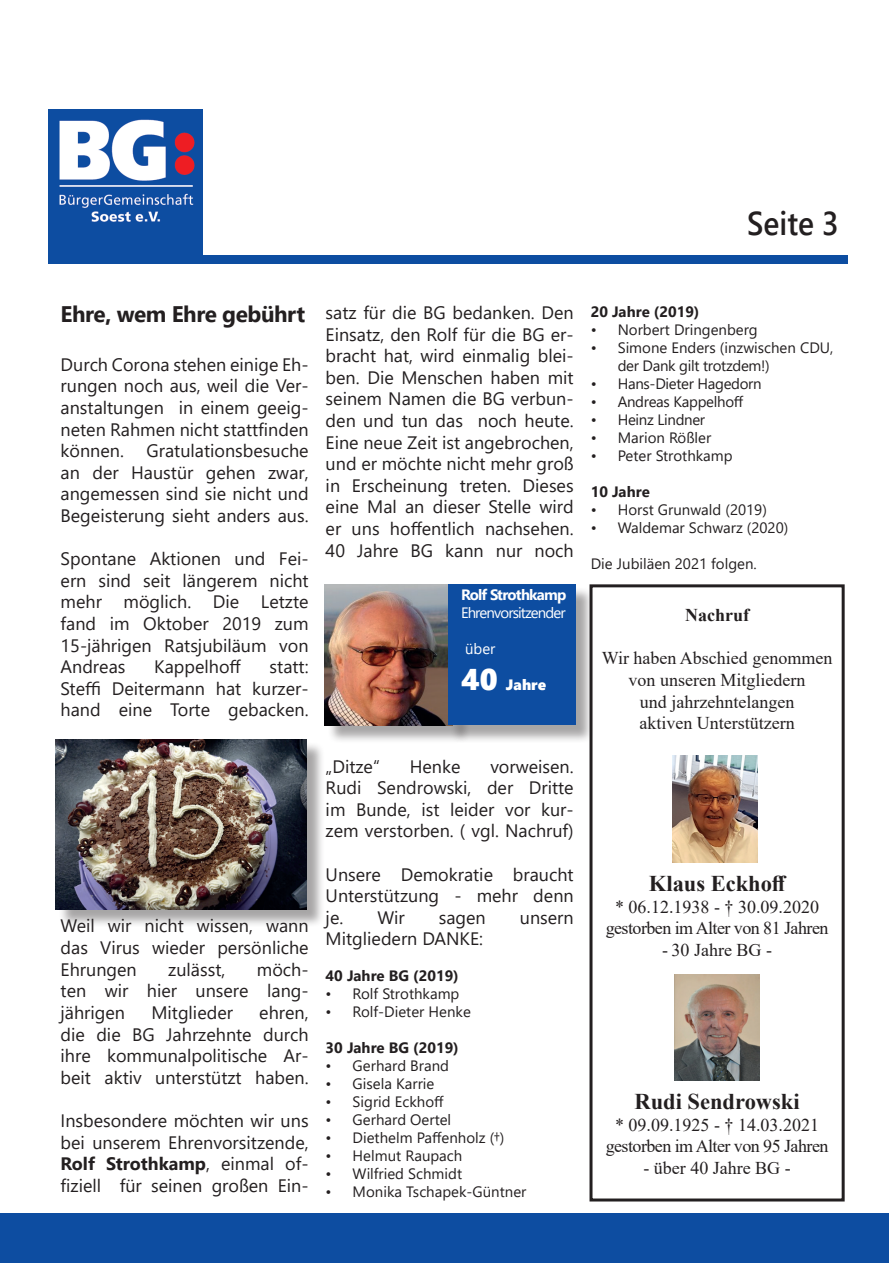
<style>
.page{position:relative;width:893px;height:1263px;background:#fff}
.page>*{position:absolute;margin:0;border:0;box-sizing:border-box;transform-origin:0 0}
.t1{font:600 33px "Segoe UI";color:#231f20;scale:.91 1}
.t2{font:700 22.5px "Times New Roman";color:#231f20}
.t3{font:700 22.5px "Segoe UI";letter-spacing:-.02em;color:#231f20}
.t4{font:18px/21.6px "Segoe UI";color:#231f20;text-align:justify}
.t5{font:18px/21.6px "Times New Roman";color:#231f20;text-align:center}
.t6{font:18px/21.6px "Times New Roman";letter-spacing:-.03em;color:#231f20;text-align:center}
.t7{font:700 18px "Times New Roman";color:#231f20}
.t8{font:15px/18px "Segoe UI";color:#231f20}
.t9{font:15px "Segoe UI";letter-spacing:-.02em;color:#231f20}
.t10{font:700 15px "Segoe UI";color:#231f20}
.t11{font:15px "Segoe UI";letter-spacing:-.06em;color:#fff}
.t12{font:700 15px "Segoe UI";letter-spacing:-.05em;color:#fff}
.t13{font:15px "Segoe UI Black";color:#fff}
.s1{font-weight:700}
.s2{font-size:30px}
</style>
<div class="page">
<div style="left:58px;top:742px;width:267px;height:186px;background:#231f20;opacity:.4"></div>
<img style="left:56px;top:739px;width:251px;height:170px">
<div style="left:327px;top:587px;width:144px;height:156px;background:#231f20;opacity:.4"></div>
<img style="left:325px;top:585px;width:123px;height:140px">
<div style="left:451px;top:587px;width:144px;height:156px;background:#231f20;opacity:.4"></div>
<div style="left:448px;top:584px;width:128px;height:141px;background:#0d4da1"></div>
<div style="left:589px;top:584px;width:256px;height:617px;border:3px solid #231f20"></div>
<img style="left:672px;top:756px;width:85px;height:106px">
<img style="left:675px;top:975px;width:85px;height:106px">
<div style="left:0;top:1213px;width:889px;height:50px;background:#0d4da1"></div>
<div style="left:201px;top:255px;width:646px;height:9px;background:#0d4da1"></div>
<img style="left:48px;top:109px;width:154px;height:155px">
<h1 class="t1" style="left:747px;top:192px;width:102px">Seite 3</h1>
<p class="t3" style="left:61px;top:293px;width:246px">Ehre, wem Ehre gebührt</p>
<p class="t4" style="left:61px;top:352px;width:250px">Durch Corona stehen einige Eh&shy;rungen noch aus, weil die Ver&shy;anstaltungen in einem geeig&shy;neten Rahmen nicht stattfinden können.</p>
<p class="t4" style="left:61px;top:438px;width:250px;text-indent:86px">Gratulationsbesuche an der Haustür gehen zwar, angemessen sind sie nicht und Begeisterung sieht anders aus.</p>
<p class="t4" style="left:61px;top:546px;width:250px">Spontane Aktionen und Fei&shy;ern sind seit längerem nicht mehr möglich. Die Letzte fand im Oktober 2019 zum 15-jährigen Ratsjubiläum von Andreas</p>
<p class="t4" style="left:154px;top:654px;width:88px">Kappelhoff</p>
<p class="t4" style="left:61px;top:654px;width:250px;text-indent:209px">statt:<br>Steffi Deitermann hat kurzer&shy;hand eine Torte gebacken.</p>
<p class="t4" style="left:61px;top:914px;width:250px">Weil wir nicht wissen, wann das Virus wieder persönliche Ehrungen</p>
<p class="t4" style="left:61px;top:957px;width:250px;text-indent:196px">möch&shy;ten wir hier unsere lang&shy;jährigen</p>
<p class="t4" style="left:168px;top:957px;width:59px">zulässt,</p>
<p class="t4" style="left:61px;top:1000px;width:250px;text-indent:199px">ehren, die die BG Jahrzehnte durch ihre kommunalpolitische Ar&shy;beit aktiv unterstützt haben.</p>
<p class="t4" style="left:61px;top:1108px;width:250px">Insbesondere möchten wir uns bei unserem Ehrenvorsitzende, <span class="s1">Rolf Strothkamp</span>, einmal of&shy;fiziell für seinen großen Ein-</p>
<p class="t4" style="left:151px;top:1000px;width:83px">Mitglieder</p>
<p class="t4" style="left:326px;top:300px;width:250px">satz für die BG bedanken. Den Einsatz, den Rolf für die BG er&shy;bracht hat, wird einmalig blei&shy;ben. Die Menschen haben mit seinem Namen die BG verbun&shy;den und tun das noch heute.<br>Eine neue Zeit ist angebrochen, und er möchte nicht mehr groß in Erscheinung treten. Dieses eine Mal an dieser Stelle wird er uns hoffentlich nachsehen.<br>40 Jahre BG kann nur noch</p>
<p class="t12" style="left:461px;top:580px;width:107px">Rolf Strothkamp</p>
<p class="t11" style="left:461px;top:598px;width:106px">Ehrenvorsitzender</p>
<p class="t11" style="left:465px;top:634px;width:32px">über</p>
<p class="t13" style="left:461px;top:673px;width:87px"><span class="s2">40</span> Jahre</p>
<p class="t4" style="left:326px;top:754px;width:56px">„Ditze“</p>
<p class="t4" style="left:410px;top:754px;width:52px">Henke</p>
<p class="t4" style="left:326px;top:754px;width:250px;text-indent:165px">vorweisen.<br>Rudi Sendrowski, der Dritte im Bunde, ist leider vor kur&shy;zem verstorben. ( vgl. Nachruf)</p>
<p class="t4" style="left:326px;top:862px;width:250px">Unsere Demokratie braucht Unterstützung - mehr denn je. Wir</p>
<p class="t4" style="left:439px;top:905px;width:48px">sagen</p>
<p class="t4" style="left:520px;top:905px;width:55px">unsern</p>
<p class="t4" style="left:326px;top:927px;width:159px">Mitgliedern DANKE:</p>
<p class="t10" style="left:326px;top:962px;width:135px">40 Jahre BG (2019)</p>
<p class="t8" style="left:326px;top:984px;width:135px">• Rolf Strothkamp</p>
<p class="t8" style="left:326px;top:1002px;width:147px">• Rolf-Dieter Henke</p>
<p class="t10" style="left:326px;top:1034px;width:135px">30 Jahre BG (2019)</p>
<p class="t8" style="left:326px;top:1056px;width:125px">• Gerhard Brand</p>
<p class="t8" style="left:326px;top:1074px;width:110px">• Gisela Karrie</p>
<p class="t8" style="left:326px;top:1092px;width:120px">• Sigrid Eckhoff</p>
<p class="t8" style="left:326px;top:1110px;width:127px">• Gerhard Oertel</p>
<p class="t8" style="left:326px;top:1128px;width:180px">• Diethelm Paffenholz (†)</p>
<p class="t8" style="left:326px;top:1146px;width:138px">• Helmut Raupach</p>
<p class="t8" style="left:326px;top:1164px;width:138px">• Wilfried Schmidt</p>
<p class="t8" style="left:326px;top:1182px;width:202px">• Monika Tschapek-Güntner</p>
<p class="t10" style="left:591px;top:297px;width:110px">20 Jahre (2019)</p>
<p class="t8" style="left:591px;top:319px;width:169px">• Norbert Dringenberg</p>
<p class="t8" style="left:618px;top:337px;width:217px;text-indent:-27px">• Simone Enders (inzwischen CDU, der Dank gilt trotzdem!)</p>
<p class="t9" style="left:591px;top:369px;width:172px">• Hans-Dieter Hagedorn</p>
<p class="t9" style="left:591px;top:387px;width:154px">• Andreas Kappelhoff</p>
<p class="t9" style="left:591px;top:405px;width:116px">• Heinz Lindner</p>
<p class="t8" style="left:591px;top:427px;width:122px">• Marion Rößler</p>
<p class="t8" style="left:591px;top:445px;width:143px">• Peter Strothkamp</p>
<p class="t10" style="left:591px;top:477px;width:61px">10 Jahre</p>
<p class="t8" style="left:591px;top:499px;width:178px">• Horst Grunwald (2019)</p>
<p class="t8" style="left:591px;top:517px;width:199px">• Waldemar Schwarz (2020)</p>
<p class="t8" style="left:591px;top:553px;width:168px">Die Jubiläen 2021 folgen.</p>
<p class="t7" style="left:685px;top:602px;width:65px">Nachruf</p>
<p class="t5" style="left:602px;top:647px;width:232px">Wir haben Abschied genommen von unseren Mitgliedern<br>und jahrzehntelangen<br>aktiven Unterstützern</p>
<p class="t2" style="left:649px;top:867px;width:139px">Klaus Eckhoff</p>
<p class="t6" style="left:606px;top:895px;width:224px">* 06.12.1938 - † 30.09.2020 gestorben im Alter von 81 Jahren</p>
<p class="t5" style="left:662px;top:938px;width:111px">- 30 Jahre BG -</p>
<p class="t2" style="left:634px;top:1085px;width:167px">Rudi Sendrowski</p>
<p class="t6" style="left:606px;top:1113px;width:224px">* 09.09.1925 - † 14.03.2021 gestorben im Alter von 95 Jahren</p>
<p class="t5" style="left:643px;top:1156px;width:149px">- über 40 Jahre BG -</p>
</div>
